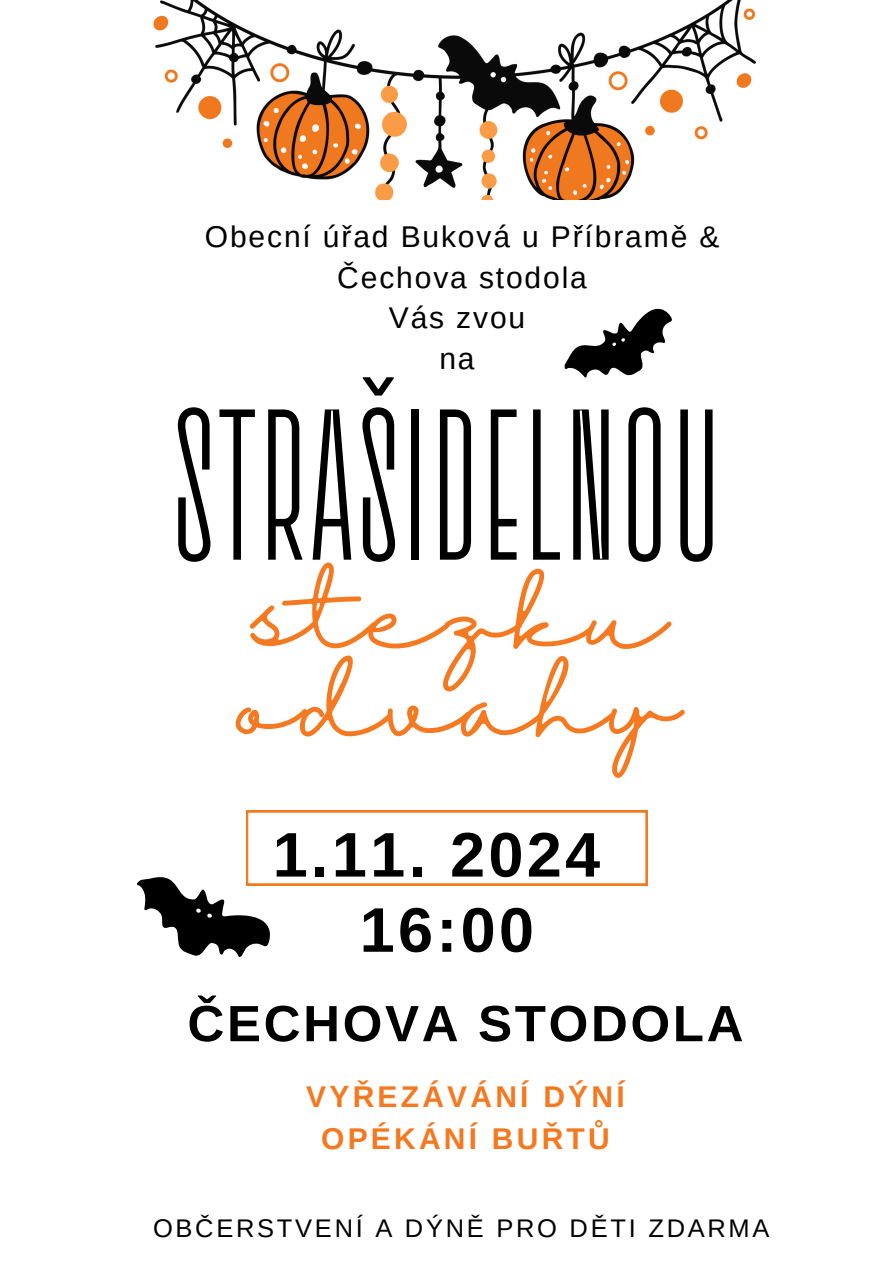
<style>
.page{position:relative;width:894px;height:1264px;background:#fff}
.page>*{position:absolute;margin:0;border:0;box-sizing:border-box;transform-origin:0 0}
.t1{font:214.5px "TT Frantz C";letter-spacing:.025em;color:#000}
.t2{font:92.85px/87.8px "Halimun";color:#f47920}
.t3{font:700 63px "Arimo";letter-spacing:.05em;color:#000}
.t4{font:700 51px "Arimo";letter-spacing:.055em;color:#000}
.t5{font:30px/40.5px "Arimo";letter-spacing:.06em;color:#000;text-align:center}
.t6{font:700 30px/41.7px "Arimo";letter-spacing:.105em;color:#f47920;text-align:center}
.t7{font:25.5px "Arimo";letter-spacing:.105em;color:#000}
</style>
<div class="page">
<img style="left:153px;top:0;width:603px;height:200px">
<svg style="left:564px;top:308px;width:108px;height:70px"></svg>
<svg style="left:137px;top:810px;width:510px;height:147px"></svg>
<p class="t5" style="left:205px;top:217px;width:516px">Obecní úřad Buková u Příbramě &amp;<br>Čechova stodola<br>Vás zvou<br>na</p>
<h6 class="t1" style="left:173px;top:334px;width:548px">STRAŠIDELNOU</h6>
<h1 class="t2" style="left:238px;top:572px;width:442px">stezku odvahy</h1>
<h2 class="t3" style="left:272px;top:819px;width:329px">1.11. 2024</h2>
<p class="t3" style="left:359px;top:894px;width:176px">16:00</p>
<h3 class="t4" style="left:187px;top:995px;width:557px">ČECHOVA STODOLA</h3>
<h3 class="t6" style="left:306px;top:1076px;width:320px">VYŘEZÁVÁNÍ DÝNÍ<br>OPÉKÁNÍ BUŘTŮ</h3>
<h4 class="t7" style="left:153px;top:1213px;width:618px">OBČERSTVENÍ A DÝNĚ PRO DĚTI ZDARMA</h4>
</div>
